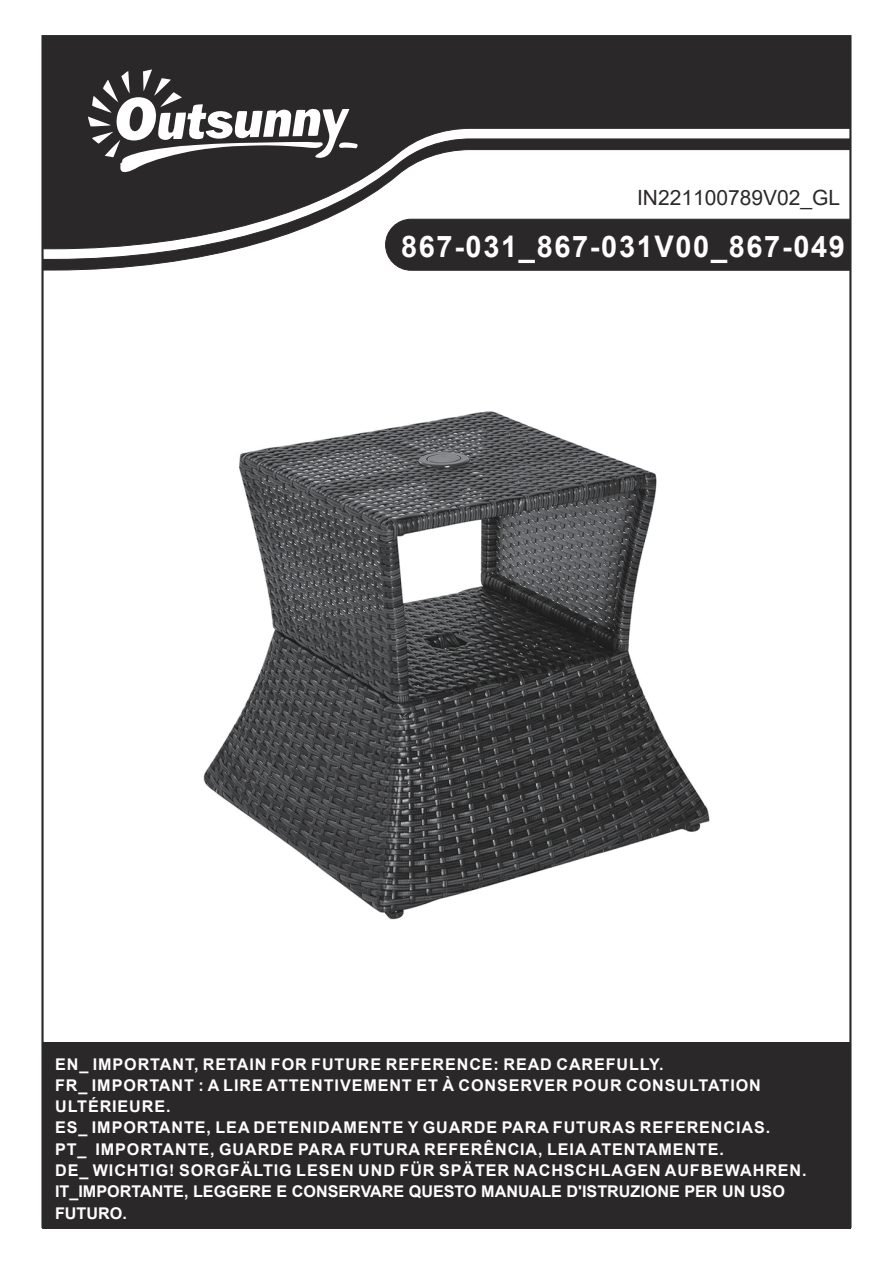
<style>
.page{position:relative;width:893px;height:1263px;background:#fff}
.page>*{position:absolute;margin:0;border:0;box-sizing:border-box;transform-origin:0 0}
.t1{font:700 29.7px "Arial";letter-spacing:.055em;color:#fff}
.t2{font:21px "Arial";color:#2b2829}
.t3{font:700 16.2px/21.3px "Arial";letter-spacing:.055em;color:#fff}
</style>
<div class="page">
<img style="left:203px;top:411px;width:507px;height:509px">
<svg style="left:42px;top:35px;width:809px;height:103px;background:#373435"></svg>
<svg style="left:42px;top:138px;width:809px;height:133px"></svg>
<svg style="left:88px;top:69px;width:272px;height:108px"></svg>
<div style="left:43px;top:1042px;width:807px;height:186px;background:#2b2829"></div>
<div style="left:42px;top:1077px;width:809px;height:152px;border:1px solid #2b2829"></div>
<svg style="left:385px;top:218px;width:466px;height:53px;background:#312e2f"></svg>
<p class="t2" style="left:637px;top:190px;width:205px">IN221100789V02_GL</p>
<h1 class="t1" style="left:401px;top:236px;width:445px">867-031_867-031V00_867-049</h1>
<p class="t3" style="left:55px;top:1055px;width:753px">EN_ IMPORTANT, RETAIN FOR FUTURE REFERENCE: READ CAREFULLY.<br>FR_ IMPORTANT : A LIRE ATTENTIVEMENT ET À CONSERVER POUR CONSULTATION ULTÉRIEURE.<br>ES_ IMPORTANTE, LEA DETENIDAMENTE Y GUARDE PARA FUTURAS REFERENCIAS.<br>PT_ IMPORTANTE, GUARDE PARA FUTURA REFERÊNCIA, LEIA ATENTAMENTE.<br>DE_ WICHTIG! SORGFÄLTIG LESEN UND FÜR SPÄTER NACHSCHLAGEN AUFBEWAHREN.<br>IT_IMPORTANTE, LEGGERE E CONSERVARE QUESTO MANUALE D'ISTRUZIONE PER UN USO FUTURO.</p>
</div>
